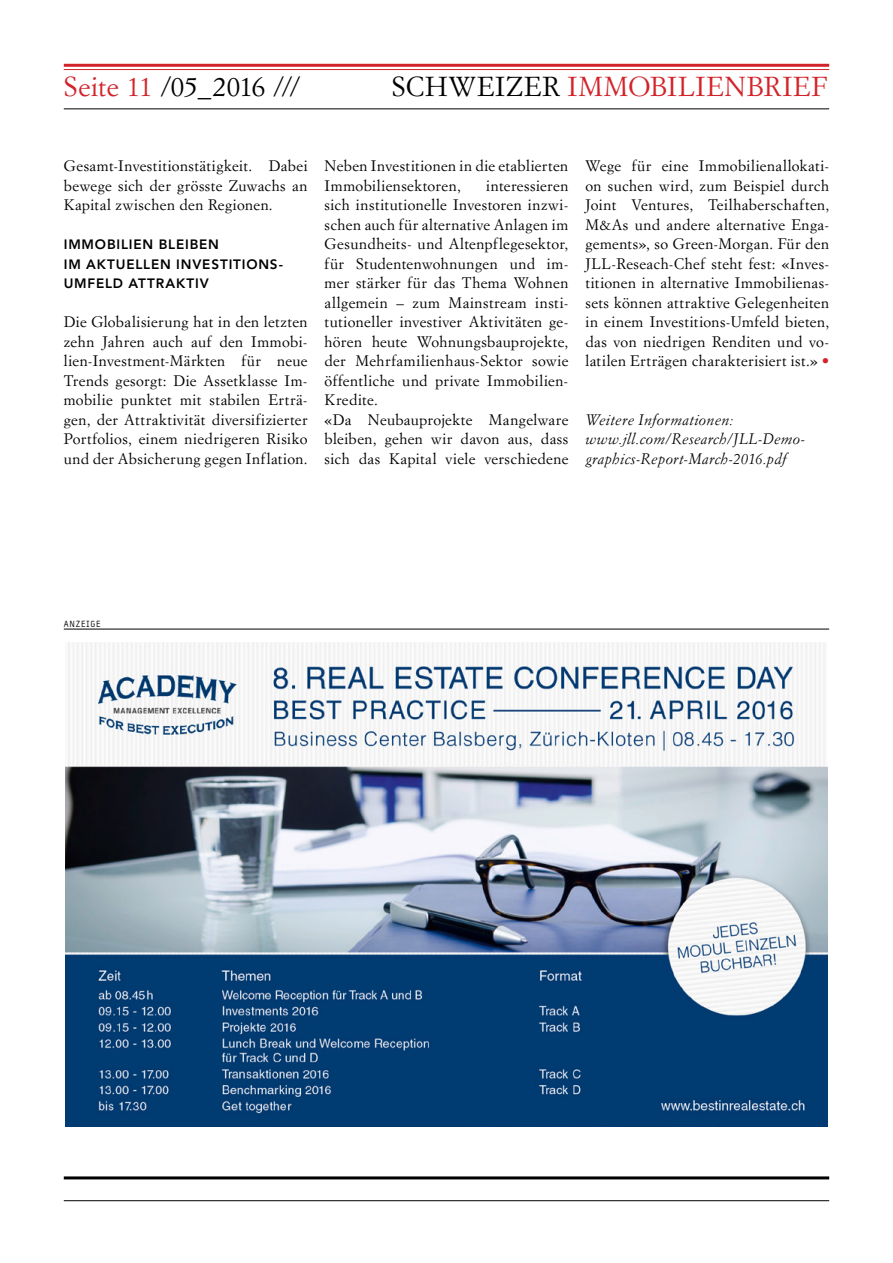
<style>
.page{position:relative;width:893px;height:1263px;background:#fff}
.page>*{position:absolute;margin:0;border:0;box-sizing:border-box;transform-origin:0 0}
.t1{font:27px "Simoncini Garamond Std";letter-spacing:.03em;color:#d2232a}
.t2{font:27px "Simoncini Garamond Std";letter-spacing:.005em;color:#000}
.t3{font:15px/19.5px "Simoncini Garamond Std";letter-spacing:.025em;color:#000;text-align:justify}
.t4{font:italic 15px/19.5px "Simoncini Garamond Std";letter-spacing:.02em;color:#000}
.t5{font:800 13.5px/19.5px "Avenir LT Std";letter-spacing:.06em;color:#000}
.t6{font:9px "Typestar";letter-spacing:.065em;color:#000}
.s1{color:#d2232a}
.s2{color:#000}
.s3{font-family:"Avenir LT Std";font-weight:900;color:#d2232a}
</style>
<div class="page">
<hr style="left:64px;top:1176px;width:765px;height:3px;background:#000">
<hr style="left:64px;top:1200px;width:765px;height:1px;background:#000">
<hr style="left:64px;top:64px;width:765px;height:3px;background:#d2232a">
<hr style="left:64px;top:69px;width:765px;height:1px;background:#d2232a">
<hr style="left:64px;top:108px;width:765px;height:1px;background:#000">
<img style="left:66px;top:642px;width:761px;height:484px">
<hr style="left:64px;top:629px;width:765px;height:1px;background:#000">
<h1 class="t2" style="left:64px;top:70px;width:238px"><span class="s1">Seite 11</span> /05_2016 ///</h1>
<h1 class="t1" style="left:392px;top:70px;width:437px"><span class="s2">SCHWEIZER</span> IMMOBILIENBRIEF</h1>
<p class="t3" style="left:64px;top:156px;width:245px">Gesamt-Investitionstätigkeit. Dabei bewege sich der grösste Zuwachs an Kapital zwischen den Regionen.</p>
<p class="t5" style="left:64px;top:235px;width:221px">IMMOBILIEN BLEIBEN<br>IM AKTUELLEN INVESTITIONS-<br>UMFELD ATTRAKTIV</p>
<p class="t3" style="left:64px;top:312px;width:245px">Die Globalisierung hat in den letzten zehn Jahren auch auf den Immobi&shy;lien-Investment-Märkten für neue Trends gesorgt: Die Assetklasse Im&shy;mobilie punktet mit stabilen Erträ&shy;gen, der Attraktivität diversifizierter Portfolios, einem niedrigeren Risiko und der Absicherung gegen Inflation.</p>
<p class="t3" style="left:325px;top:156px;width:245px">Neben Investitionen in die etablierten<br>Immobiliensektoren,</p>
<p class="t3" style="left:325px;top:175px;width:245px;text-align:left;text-indent:162px">interessieren sich institutionelle Investoren inzwi&shy;schen auch für alternative Anlagen im<br>Gesundheits- und Altenpflegesektor, für Studentenwohnungen und im&shy;mer stärker für das Thema Wohnen allgemein – zum Mainstream insti&shy;tutioneller investiver Aktivitäten ge&shy;hören heute Wohnungsbauprojekte, der Mehrfamilienhaus-Sektor sowie öffentliche und private Immobilien-<br>Kredite.<br>«Da Neubauprojekte Mangelware bleiben, gehen wir davon aus, dass sich das Kapital viele verschiedene</p>
<p class="t3" style="left:585px;top:156px;width:245px">Wege für eine Immobilienallokati&shy;on suchen wird, zum Beispiel durch Joint Ventures, Teilhaberschaften, M&amp;As und andere alternative Enga&shy;gements», so Green-Morgan. Für den JLL-Reseach-Chef steht fest: «Inves&shy;titionen in alternative Immobilienas&shy;sets können attraktive Gelegenheiten in einem Investitions-Umfeld bieten, das von niedrigen Renditen und vo&shy;latilen Erträgen charakterisiert ist.» <span class="s3">•</span></p>
<p class="t4" style="left:585px;top:409px;width:221px">Weitere Informationen: www.jll.com/Research/JLL-Demo&shy;graphics-Report-March-2016.pdf</p>
<p class="t6" style="left:64px;top:618px;width:38px">ANZEIGE</p>
</div>
